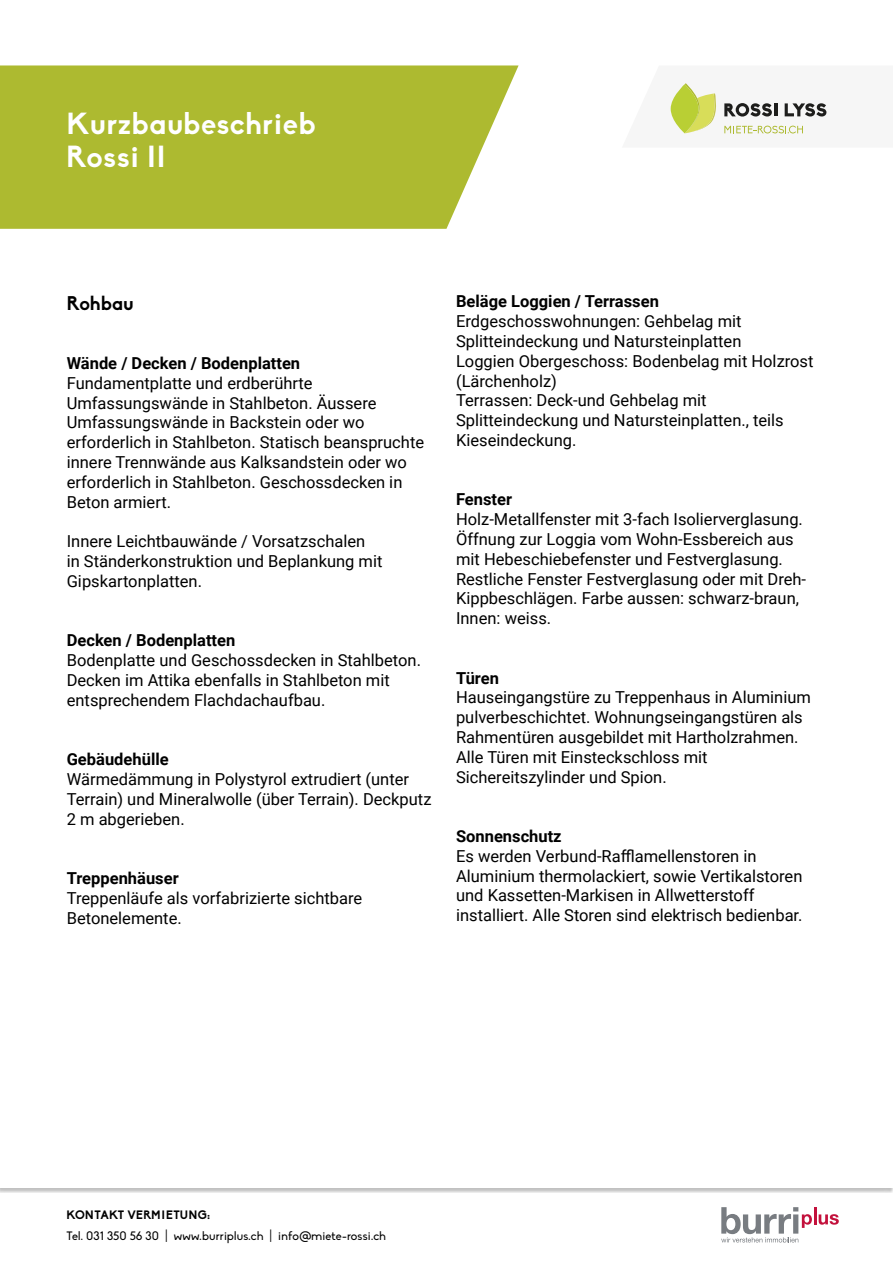
<style>
.page{position:relative;width:893px;height:1263px;background:#fff}
.page>*{position:absolute;margin:0;border:0;box-sizing:border-box;transform-origin:0 0}
.t1{font:700 30px/33px "Biko";letter-spacing:.015em;color:#fff}
.t2{font:700 19.5px "Biko";color:#000}
.t3{font:16.5px/19.8px "Roboto";color:#000}
.t4{font:700 16.5px "Roboto";color:#000}
.t5{font:12px "Biko";letter-spacing:.015em;color:#000}
.t6{font:700 12px "Biko";letter-spacing:.015em;color:#000}
</style>
<div class="page">
<svg style="left:670px;top:83px;width:157px;height:51px"></svg>
<svg style="left:0;top:65px;width:519px;height:164px;background:#b2be3e"></svg>
<svg style="left:721px;top:1207px;width:118px;height:35px"></svg>
<h1 class="t1" style="left:66px;top:107px;width:251px">Kurzbaubeschrieb<br>Rossi II</h1>
<p class="t2" style="left:67px;top:291px;width:69px">Rohbau</p>
<p class="t4" style="left:67px;top:352px;width:235px">Wände / Decken / Bodenplatten</p>
<p class="t3" style="left:67px;top:372px;width:359px">Fundamentplatte und erdberührte Umfassungswände in Stahlbeton. Äussere Umfassungswände in Backstein oder wo erforderlich in Stahlbeton. Statisch beanspruchte innere Trennwände aus Kalksandstein oder wo erforderlich in Stahlbeton. Geschossdecken in Beton armiert.</p>
<p class="t3" style="left:67px;top:531px;width:317px">Innere Leichtbauwände / Vorsatzschalen in Ständerkonstruktion und Beplankung mit<br>Gipskartonplatten.</p>
<p class="t4" style="left:67px;top:629px;width:170px">Decken / Bodenplatten</p>
<p class="t3" style="left:67px;top:650px;width:356px">Bodenplatte und Geschossdecken in Stahlbeton.<br>Decken im Attika ebenfalls in Stahlbeton mit entsprechendem Flachdachaufbau.</p>
<p class="t4" style="left:67px;top:748px;width:103px">Gebäudehülle</p>
<p class="t3" style="left:67px;top:768px;width:366px">Wärmedämmung in Polystyrol extrudiert (unter<br>Terrain) und Mineralwolle (über Terrain). Deckputz<br>2 m abgerieben.</p>
<p class="t4" style="left:67px;top:866px;width:113px">Treppenhäuser</p>
<p class="t3" style="left:67px;top:887px;width:297px">Treppenläufe als vorfabrizierte sichtbare<br>Betonelemente.</p>
<p class="t4" style="left:456px;top:290px;width:204px">Beläge Loggien / Terrassen</p>
<p class="t3" style="left:456px;top:311px;width:359px">Erdgeschosswohnungen: Gehbelag mit Splitteindeckung und Natursteinplatten<br>Loggien Obergeschoss: Bodenbelag mit Holzrost (Lärchenholz)<br>Terrassen: Deck-und Gehbelag mit Splitteindeckung und Natursteinplatten., teils Kieseindeckung.</p>
<p class="t4" style="left:456px;top:488px;width:58px">Fenster</p>
<p class="t3" style="left:456px;top:509px;width:352px">Holz-Metallfenster mit 3-fach Isolierverglasung.<br>Öffnung zur Loggia vom Wohn-Essbereich aus mit Hebeschiebefenster und Festverglasung.<br>Restliche Fenster Festverglasung oder mit Dreh-Kippbeschlägen. Farbe aussen: schwarz-braun, Innen: weiss.</p>
<p class="t4" style="left:456px;top:666px;width:44px">Türen</p>
<p class="t3" style="left:456px;top:687px;width:356px">Hauseingangstüre zu Treppenhaus in Aluminium pulverbeschichtet. Wohnungseingangstüren als Rahmentüren ausgebildet mit Hartholzrahmen.<br>Alle Türen mit Einsteckschloss mit Sichereitszylinder und Spion.</p>
<p class="t4" style="left:456px;top:825px;width:107px">Sonnenschutz</p>
<p class="t3" style="left:456px;top:845px;width:348px">Es werden Verbund-Rafflamellenstoren in Aluminium thermolackiert, sowie Vertikalstoren und Kassetten-Markisen in Allwetterstoff installiert. Alle Storen sind elektrisch bedienbar.</p>
<p class="t6" style="left:66px;top:1208px;width:145px">KONTAKT VERMIETUNG:</p>
<p class="t5" style="left:66px;top:1229px;width:321px">Tel. 031 350 56 30 | www.burriplus.ch | info@miete-rossi.ch</p>
</div>
